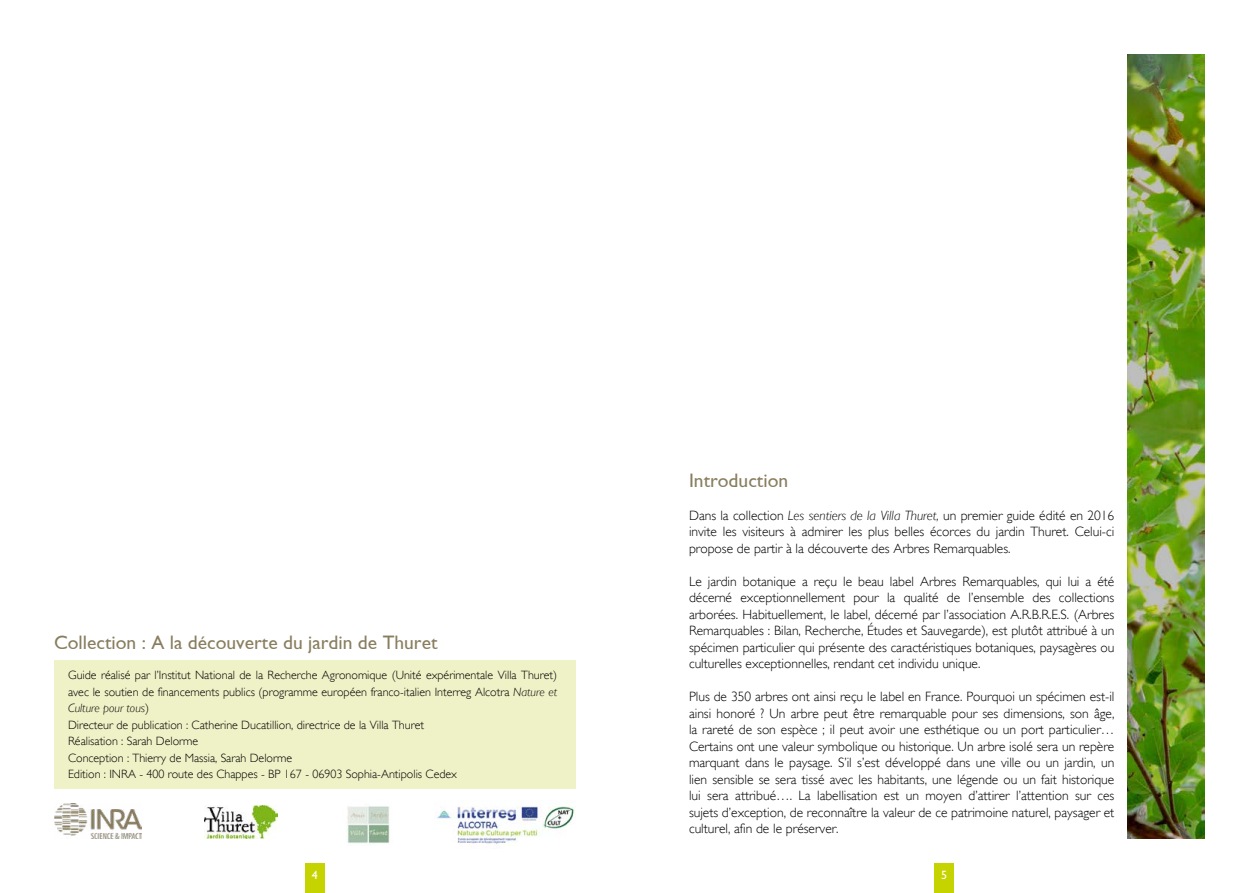
<style>
.page{position:relative;width:1259px;height:893px;background:#fff}
.page>*{position:absolute;margin:0;border:0;box-sizing:border-box;transform-origin:0 0}
.t1{font:19.5px "Gill Sans";color:#887d5e}
.t2{font:300 13.5px/16.5px "Gill Sans";color:#000;text-align:justify}
.t3{font:300 12px/16.5px "Gill Sans";color:#000}
.t4{font:12px "Gill Sans";color:#fff}
.s1{font-style:italic}
</style>
<div class="page">
<div style="left:305px;top:863px;width:19px;height:30px;background:#c5d300"></div>
<div style="left:934px;top:863px;width:20px;height:30px;background:#c5d300"></div>
<div style="left:54px;top:660px;width:521px;height:129px;background:#eff1c6"></div>
<img style="left:204px;top:805px;width:73px;height:34px">
<img style="left:54px;top:803px;width:87px;height:36px">
<img style="left:434px;top:800px;width:141px;height:44px">
<img style="left:347px;top:806px;width:43px;height:38px">
<img style="left:1127px;top:54px;width:78px;height:785px">
<h1 class="t1" style="left:54px;top:631px;width:385px">Collection : A la découverte du jardin de Thuret</h1>
<p class="t3" style="left:68px;top:667px;width:490px">Guide réalisé par l’Institut National de la Recherche Agronomique (Unité expérimentale Villa Thuret) avec le soutien de financements publics (programme européen franco-italien Interreg Alcotra <span class="s1">Nature et Culture pour tous</span>)<br>Directeur de publication : Catherine Ducatillion, directrice de la Villa Thuret<br>Réalisation : Sarah Delorme<br>Conception : Thierry de Massia, Sarah Delorme<br>Edition : INRA - 400 route des Chappes - BP 167 - 06903 Sophia-Antipolis Cedex</p>
<h1 class="t1" style="left:689px;top:469px;width:101px">Introduction</h1>
<p class="t2" style="left:689px;top:507px;width:427px">Dans la collection <span class="s1">Les sentiers de la Villa Thuret,</span> un premier guide édité en 2016 invite les visiteurs à admirer les plus belles écorces du jardin Thuret. Celui-ci propose de partir à la découverte des Arbres Remarquables.</p>
<p class="t2" style="left:689px;top:573px;width:427px">Le jardin botanique a reçu le beau label Arbres Remarquables, qui lui a été décerné exceptionnellement pour la qualité de l’ensemble des collections arborées. Habituellement, le label, décerné par l’association A.R.B.R.E.S. (Arbres Remarquables : Bilan, Recherche, Études et Sauvegarde), est plutôt attribué à un spécimen particulier qui présente des caractéristiques botaniques, paysagères ou culturelles exceptionnelles, rendant cet individu unique.</p>
<p class="t2" style="left:689px;top:688px;width:427px">Plus de 350 arbres ont ainsi reçu le label en France. Pourquoi un spécimen est-il ainsi honoré ? Un arbre peut être remarquable pour ses dimensions, son âge, la rareté de son espèce ; il peut avoir une esthétique ou un port particulier… Certains ont une valeur symbolique ou historique. Un arbre isolé sera un repère marquant dans le paysage. S’il s’est développé dans une ville ou un jardin, un lien sensible se sera tissé avec les habitants, une légende ou un fait historique lui sera attribué…. La labellisation est un moyen d’attirer l’attention sur ces sujets d’exception, de reconnaître la valeur de ce patrimoine naturel, paysager et culturel, afin de le préserver.</p>
<p class="t4" style="left:312px;top:868px;width:7px">4</p>
<p class="t4" style="left:941px;top:868px;width:7px">5</p>
</div>
